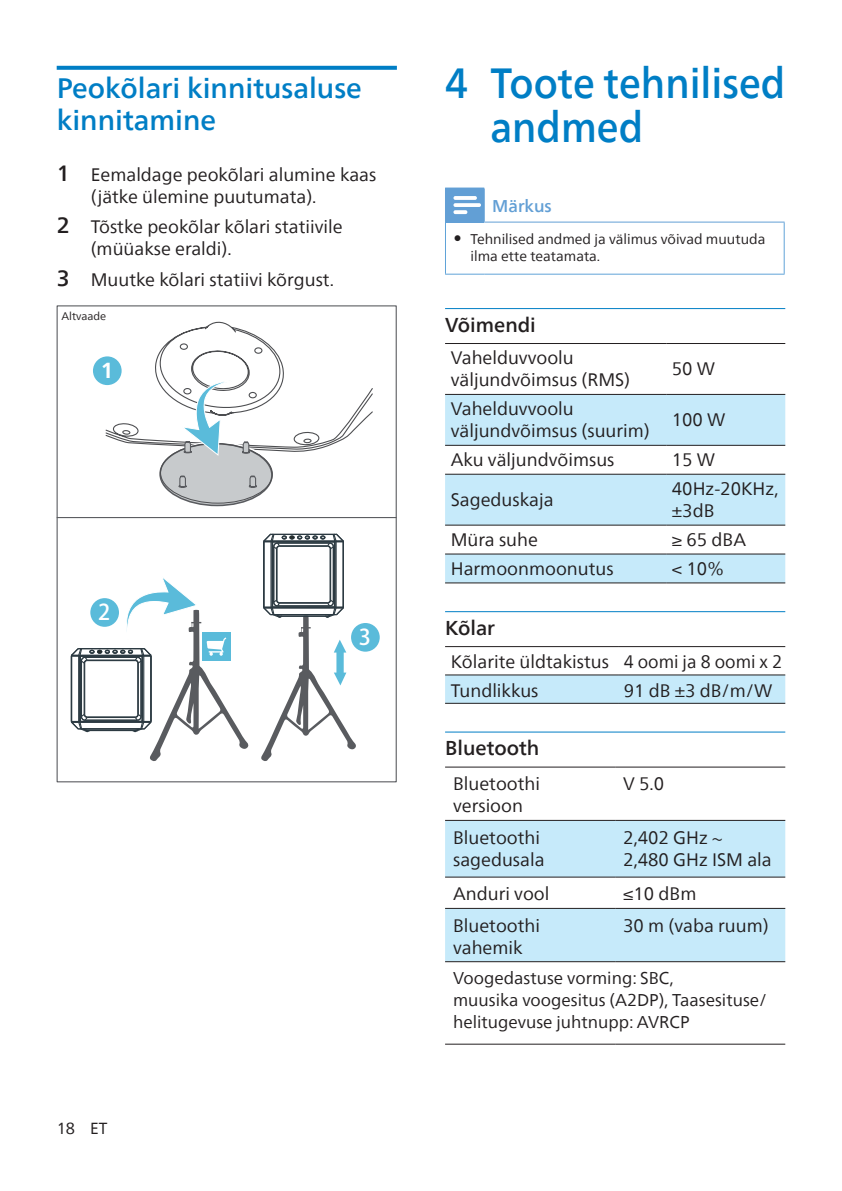
<style>
.page{position:relative;width:842px;height:1191px;background:#fff}
.page>*{position:absolute;margin:0;border:0;box-sizing:border-box;transform-origin:0 0}
.t1{font:500 42px/44px "Neue Frutiger World";color:#007ec5;scale:.93 1}
.t2{font:500 28px/32px "Neue Frutiger World";color:#007ec5}
.t3{font:21.6px "Arial Unicode MS";color:#fff}
.t4{font:700 21.6px "Neue Frutiger World";color:#fff}
.t5{font:500 20px "Neue Frutiger World";color:#231f20}
.t6{font:18px/22px "Neue Frutiger World";color:#231f20}
.t7{font:17px/22px "Neue Frutiger World";color:#231f20}
.t8{font:500 17px "Neue Frutiger World";color:#629fd5}
.t9{font:16px "Neue Frutiger World";color:#231f20}
.t10{font:14px/17px "Neue Frutiger World";color:#231f20}
.t11{font:11px "Neue Frutiger World";color:#231f20}
.s1{font-weight:500;font-size:22px}
.s2{font-size:17px}
</style>
<div class="page">
<svg style="left:57px;top:66px;width:340px;height:4px"></svg>
<div style="left:351px;top:623px;width:29px;height:28px;background:#5abbda;border-radius:50%"></div>
<hr style="left:263px;top:542px;width:2px;height:65px;background:#2c3a42">
<hr style="left:270px;top:542px;width:2px;height:65px;background:#2c3a42">
<hr style="left:272px;top:542px;width:1px;height:65px;background:#2c3a42">
<hr style="left:273px;top:547px;width:1px;height:55px;background:#2c3a42">
<hr style="left:276px;top:549px;width:2px;height:51px;background:#2c3a42">
<hr style="left:329px;top:549px;width:2px;height:51px;background:#2c3a42">
<hr style="left:333px;top:547px;width:1px;height:55px;background:#2c3a42">
<hr style="left:334px;top:542px;width:1px;height:65px;background:#2c3a42">
<hr style="left:335px;top:542px;width:2px;height:65px;background:#2c3a42">
<hr style="left:342px;top:542px;width:2px;height:65px;background:#2c3a42">
<svg style="left:261px;top:598px;width:96px;height:163px"></svg>
<svg style="left:263px;top:533px;width:81px;height:17px"></svg>
<svg style="left:70px;top:578px;width:179px;height:183px"></svg>
<div style="left:57px;top:305px;width:340px;height:477px;border:1px solid #595b5f"></div>
<svg style="left:158px;top:441px;width:116px;height:66px"></svg>
<svg style="left:160px;top:443px;width:112px;height:62px"></svg>
<svg style="left:105px;top:321px;width:268px;height:167px"></svg>
<div style="left:93px;top:356px;width:29px;height:29px;background:#5abbda;border-radius:50%"></div>
<hr style="left:57px;top:517px;width:339px;height:1px;background:#595b5f">
<hr style="left:445px;top:308px;width:340px;height:1px;background:#007ec5">
<hr style="left:445px;top:611px;width:340px;height:1px;background:#007ec5">
<hr style="left:445px;top:731px;width:340px;height:1px;background:#007ec5">
<div style="left:445px;top:188px;width:39px;height:34px;background:#629fd5"></div>
<hr style="left:784px;top:222px;width:1px;height:52px;background:#60a3d8">
<hr style="left:484px;top:188px;width:1px;height:34px;background:#629fd5">
<hr style="left:484px;top:222px;width:300px;height:1px;background:#629fd5">
<hr style="left:445px;top:222px;width:39px;height:1px;background:#629fd5">
<hr style="left:445px;top:222px;width:1px;height:52px;background:#60a3d8">
<hr style="left:445px;top:274px;width:39px;height:1px;background:#60a3d8">
<hr style="left:484px;top:274px;width:300px;height:1px;background:#60a3d8">
<svg style="left:453px;top:196px;width:28px;height:18px"></svg>
<svg style="left:445px;top:395px;width:340px;height:187px;fill:#c6eafa"></svg>
<hr style="left:445px;top:343px;width:221px;height:1px;background:#231f20">
<hr style="left:666px;top:343px;width:119px;height:1px;background:#231f20">
<hr style="left:445px;top:394px;width:221px;height:1px;background:#231f20">
<hr style="left:666px;top:394px;width:119px;height:1px;background:#231f20">
<hr style="left:445px;top:553px;width:221px;height:1px;background:#231f20">
<hr style="left:666px;top:553px;width:119px;height:1px;background:#231f20">
<hr style="left:445px;top:582px;width:221px;height:1px;background:#231f20">
<hr style="left:666px;top:582px;width:119px;height:1px;background:#231f20">
<hr style="left:445px;top:445px;width:221px;height:1px;background:#231f20">
<hr style="left:666px;top:445px;width:119px;height:1px;background:#231f20">
<hr style="left:445px;top:474px;width:221px;height:1px;background:#231f20">
<hr style="left:666px;top:474px;width:119px;height:1px;background:#231f20">
<hr style="left:445px;top:525px;width:221px;height:1px;background:#231f20">
<hr style="left:666px;top:525px;width:119px;height:1px;background:#231f20">
<svg style="left:445px;top:675px;width:340px;height:28px;background:#c2e5f4"></svg>
<hr style="left:445px;top:646px;width:173px;height:1px;background:#231f20">
<hr style="left:618px;top:646px;width:167px;height:1px;background:#231f20">
<hr style="left:445px;top:703px;width:173px;height:1px;background:#231f20">
<hr style="left:618px;top:703px;width:167px;height:1px;background:#231f20">
<hr style="left:445px;top:674px;width:173px;height:1px;background:#231f20">
<hr style="left:618px;top:674px;width:167px;height:1px;background:#231f20">
<svg style="left:445px;top:821px;width:340px;height:140px;fill:#c6eafa"></svg>
<hr style="left:445px;top:820px;width:170px;height:1px;background:#231f20">
<hr style="left:615px;top:820px;width:170px;height:1px;background:#231f20">
<hr style="left:445px;top:876px;width:170px;height:1px;background:#231f20">
<hr style="left:615px;top:876px;width:170px;height:1px;background:#231f20">
<hr style="left:445px;top:908px;width:170px;height:1px;background:#231f20">
<hr style="left:615px;top:908px;width:170px;height:1px;background:#231f20">
<hr style="left:445px;top:961px;width:170px;height:1px;background:#231f20">
<hr style="left:615px;top:961px;width:170px;height:1px;background:#231f20">
<hr style="left:445px;top:766px;width:170px;height:1px;background:#231f20">
<hr style="left:615px;top:766px;width:170px;height:1px;background:#231f20">
<hr style="left:445px;top:1043px;width:170px;height:1px;background:#231f20">
<hr style="left:615px;top:1043px;width:170px;height:1px;background:#231f20">
<h2 class="t2" style="left:57px;top:72px;width:307px">Peokõlari kinnitusaluse kinnitamine</h2>
<p class="t6" style="left:91px;top:163px;width:287px;text-indent:-34px"><span class="s1">1</span> Eemaldage peokõlari alumine kaas (jätke ülemine puutumata).</p>
<p class="t6" style="left:91px;top:216px;width:253px;text-indent:-34px"><span class="s1">2</span> Tõstke peokõlar kõlari statiivile (müüakse eraldi).</p>
<p class="t6" style="left:57px;top:268px;width:279px"><span class="s1">3</span> Muutke kõlari statiivi kõrgust.</p>
<p class="t11" style="left:61px;top:307px;width:46px">Altvaade</p>
<p class="t4" style="left:101px;top:351px;width:14px">1</p>
<p class="t3" style="left:98px;top:599px;width:14px">2</p>
<p class="t9" style="left:57px;top:1116px;width:52px">18 ET</p>
<p class="t3" style="left:359px;top:624px;width:14px">3</p>
<h1 class="t1" style="left:490px;top:62px;width:319px;text-indent:-45px">4 Toote tehnilised andmed</h1>
<p class="t8" style="left:492px;top:191px;width:61px">Märkus</p>
<p class="t10" style="left:470px;top:231px;width:296px;text-indent:-17px"><span class="s2">•</span> Tehnilised andmed ja välimus võivad muutuda ilma ette teatamata.</p>
<p class="t5" style="left:445px;top:308px;width:92px">Võimendi</p>
<p class="t6" style="left:451px;top:347px;width:181px">Vahelduvvoolu väljundvõimsus (RMS)</p>
<p class="t6" style="left:672px;top:358px;width:45px">50 W</p>
<p class="t6" style="left:451px;top:398px;width:201px">Vahelduvvoolu väljundvõimsus (suurim)</p>
<p class="t6" style="left:672px;top:409px;width:55px">100 W</p>
<p class="t6" style="left:451px;top:449px;width:165px">Aku väljundvõimsus</p>
<p class="t6" style="left:672px;top:449px;width:45px">15 W</p>
<p class="t6" style="left:451px;top:489px;width:104px">Sageduskaja</p>
<p class="t6" style="left:672px;top:478px;width:108px">40Hz-20KHz, ±3dB</p>
<p class="t6" style="left:451px;top:529px;width:89px">Müra suhe</p>
<p class="t6" style="left:672px;top:529px;width:76px">≥ 65 dBA</p>
<p class="t6" style="left:451px;top:558px;width:164px">Harmoonmoonutus</p>
<p class="t6" style="left:672px;top:558px;width:53px">&lt; 10%</p>
<p class="t5" style="left:445px;top:611px;width:52px">Kõlar</p>
<p class="t6" style="left:451px;top:648px;width:333px;line-height:28.4px">Kõlarite üldtakistus 4 oomi ja 8 oomi x 2<br>Tundlikkus</p>
<p class="t6" style="left:624px;top:679px;width:150px">91 dB ±3 dB/m/W</p>
<p class="t5" style="left:445px;top:731px;width:96px">Bluetooth</p>
<p class="t6" style="left:453px;top:773px;width:89px">Bluetoothi versioon</p>
<p class="t6" style="left:623px;top:773px;width:43px">V 5.0</p>
<p class="t6" style="left:453px;top:826px;width:93px">Bluetoothi sagedusala</p>
<p class="t6" style="left:623px;top:826px;width:150px">2,402 GHz ~<br>2,480 GHz ISM ala</p>
<p class="t6" style="left:453px;top:883px;width:98px">Anduri vool</p>
<p class="t6" style="left:623px;top:883px;width:75px">≤10 dBm</p>
<p class="t6" style="left:453px;top:914px;width:89px">Bluetoothi vahemik</p>
<p class="t6" style="left:623px;top:914px;width:147px">30 m (vaba ruum)</p>
<p class="t7" style="left:453px;top:967px;width:315px">Voogedastuse vorming: SBC,<br>muusika voogesitus (A2DP), Taasesituse/ helitugevuse juhtnupp: AVRCP</p>
</div>
